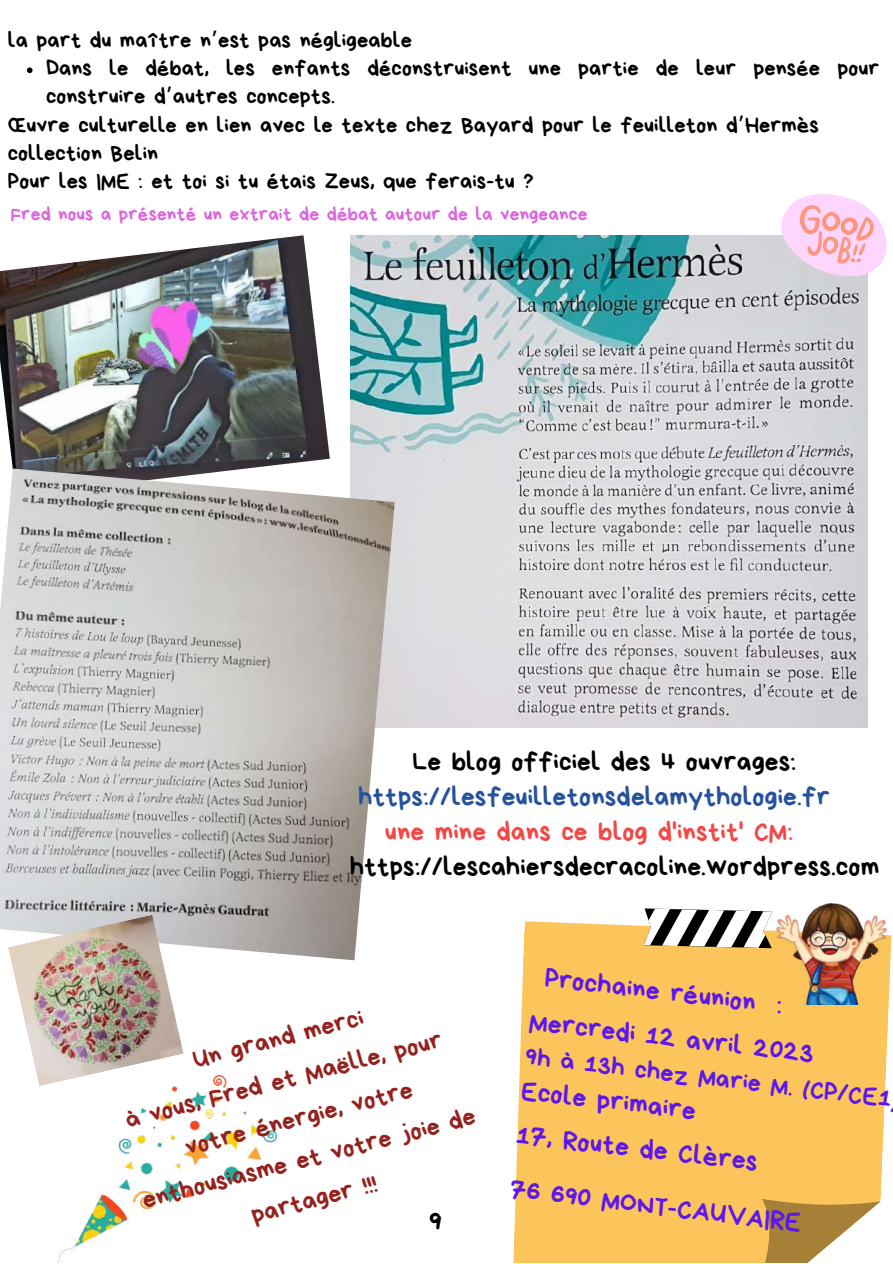
<style>
.page{position:relative;width:893px;height:1264px;background:#fff}
.page>*{position:absolute;margin:0;border:0;box-sizing:border-box;transform-origin:0 0}
.t1{font:28.5px "Bryndan Write";color:#000}
.t2{font:27.6px/43.7px "Bryndan Write";color:#5e17eb}
.t3{font:27.3px "Bryndan Write";letter-spacing:.005em;color:#000}
.t4{font:27.3px "Bryndan Write";letter-spacing:.005em;color:#25529c}
.t5{font:27.3px "Bryndan Write";letter-spacing:.005em;color:#f14947}
.t6{font:26.1px/41.1px "Bryndan Write";color:#94221e;text-align:center}
.t7{font:26.1px "Bryndan Write";color:#5e17eb}
.t8{font:22.5px/28px "Bryndan Write";letter-spacing:.005em;color:#000}
.t9{font:19.5px "Bryndan Write";letter-spacing:.005em;color:#db66de}
.s1{font-family:"Noto Sans Gurmukhi"}
</style>
<div class="page">
<img style="left:0;top:235px;width:330px;height:233px">
<img style="left:350px;top:235px;width:517px;height:493px">
<img style="left:0;top:468px;width:395px;height:492px">
<img style="left:8px;top:914px;width:176px;height:172px">
<div style="left:513px;top:921px;width:378px;height:341px;background:#fbc55c"></div>
<svg style="left:644px;top:908px;width:128px;height:40px"></svg>
<svg style="left:745px;top:1195px;width:135px;height:67px"></svg>
<img style="left:43px;top:1074px;width:233px;height:188px">
<svg style="left:769px;top:194px;width:118px;height:96px"></svg>
<img style="left:776px;top:903px;width:110px;height:101px">
<svg style="left:27px;top:67px;width:6px;height:6px"></svg>
<p class="t8" style="left:8px;top:26px;width:406px">la part du maître n<span class="s1">’</span>est pas négligeable</p>
<p class="t8" style="left:46px;top:55px;width:834px">Dans le débat, les enfants déconstruisent une partie de leur pensée pour construire d<span class="s1">’</span>autres concepts.</p>
<p class="t8" style="left:8px;top:111px;width:812px">Œuvre culturelle en lien avec le texte chez Bayard pour le feuilleton d<span class="s1">’</span>Hermès collection Belin<br>Pour les IME : et toi si tu étais Zeus, que ferais-tu ?</p>
<p class="t9" style="left:11px;top:205px;width:578px">Fred nous a présenté un extrait de débat autour de la vengeance</p>
<p class="t3" style="left:412px;top:748px;width:385px">Le blog officiel des 4 ouvrages:</p>
<p class="t4" style="left:358px;top:783px;width:473px">https://lesfeuilletonsdelamythologie.fr</p>
<p class="t5" style="left:385px;top:818px;width:409px">une mine dans ce blog d'instit' CM:</p>
<p class="t3" style="left:350px;top:852px;width:531px">https://lescahiersdecracoline.wordpress.com</p>
<p class="t6" style="left:108px;top:1059px;width:344px;rotate:-14deg">Un grand merci<br>à vous, Fred et Maëlle, pour votre énergie, votre enthousiasme et votre joie de partager !!!</p>
<p class="t1" style="left:429px;top:1206px;width:14px">9</p>
<p class="t2" style="left:548px;top:955px;width:240px;rotate:7deg">Prochaine réunion :</p>
<p class="t7" style="left:527px;top:1042px;width:370px;rotate:7deg">9h à 13h chez Marie M. (CP/CE1</p>
<p class="t2" style="left:532px;top:998px;width:287px;rotate:7deg">Mercredi 12 avril 2023</p>
<p class="t2" style="left:524px;top:1068px;width:244px;rotate:7deg">Ecole primaire<br>17, Route de Clères</p>
<p class="t2" style="left:513px;top:1166px;width:295px;rotate:7deg">76 690 MONT-CAUVAIRE</p>
</div>
